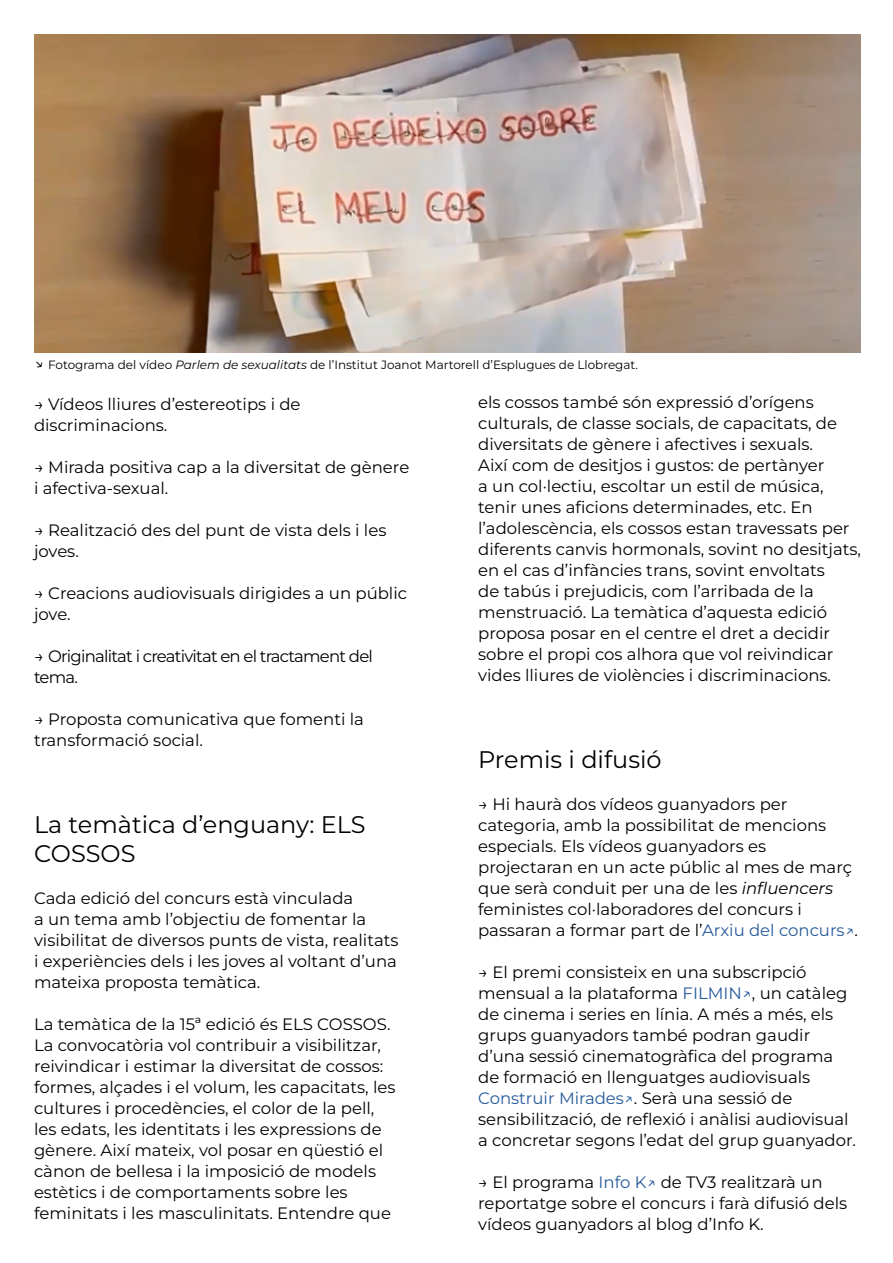
<style>
.page{position:relative;width:893px;height:1263px;background:#fff}
.page>*{position:absolute;margin:0;border:0;box-sizing:border-box;transform-origin:0 0}
.t1{font:100 24px/28.8px "Montserrat";color:#000}
.t2{font:100 16.5px/21px "Montserrat";color:#000}
.t3{font:100 16.5px/21px "Montserrat";letter-spacing:-.05em;color:#000}
.t4{font:100 12px "Montserrat";color:#000}
.s1{font-size:16.5px}
.s2{font-style:italic}
.s3{color:#275b9b}
</style>
<div class="page">
<img style="left:34px;top:34px;width:826px;height:319px">
<p class="t4" style="left:34px;top:357px;width:606px"><span class="s1">↘</span> Fotograma del vídeo <span class="s2">Parlem de sexualitats</span> de l’Institut Joanot Martorell d’Esplugues de Llobregat.</p>
<p class="t2" style="left:34px;top:394px;width:268px">→ Vídeos lliures d’estereotips i de discriminacions.</p>
<p class="t2" style="left:34px;top:457px;width:377px">→ Mirada positiva cap a la diversitat de gènere i afectiva-sexual.</p>
<p class="t2" style="left:34px;top:520px;width:354px">→ Realització des del punt de vista dels i les joves.</p>
<p class="t2" style="left:34px;top:583px;width:375px">→ Creacions audiovisuals dirigides a un públic jove.</p>
<p class="t3" style="left:34px;top:646px;width:340px">→ Originalitat i creativitat en el tractament del tema.</p>
<p class="t2" style="left:34px;top:709px;width:331px">→ Proposta comunicativa que fomenti la transformació social.</p>
<h1 class="t1" style="left:34px;top:809px;width:333px">La temàtica d’enguany: ELS<br>COSSOS</h1>
<p class="t2" style="left:34px;top:887px;width:366px">Cada edició del concurs està vinculada<br>a un tema amb l’objectiu de fomentar la visibilitat de diversos punts de vista, realitats i experiències dels i les joves al voltant d’una mateixa proposta temàtica.</p>
<p class="t2" style="left:34px;top:1013px;width:363px">La temàtica de la 15ª edició és ELS COSSOS.<br>La convocatòria vol contribuir a visibilitzar, reivindicar i estimar la diversitat de cossos: formes, alçades i el volum, les capacitats, les cultures i procedències, el color de la pell, les edats, les identitats i les expressions de gènere. Així mateix, vol posar en qüestió el cànon de bellesa i la imposició de models estètics i de comportaments sobre les feminitats i les masculinitats. Entendre que</p>
<p class="t2" style="left:478px;top:391px;width:384px">els cossos també són expressió d’orígens culturals, de classe socials, de capacitats, de diversitats de gènere i afectives i sexuals.<br>Així com de desitjos i gustos: de pertànyer<br>a un col·lectiu, escoltar un estil de música, tenir unes aficions determinades, etc. En l’adolescència, els cossos estan travessats per diferents canvis hormonals, sovint no desitjats, en el cas d’infàncies trans, sovint envoltats<br>de tabús i prejudicis, com l’arribada de la menstruació. La temàtica d’aquesta edició proposa posar en el centre el dret a decidir sobre el propi cos alhora que vol reivindicar vides lliures de violències i discriminacions.</p>
<h1 class="t1" style="left:478px;top:744px;width:185px">Premis i difusió</h1>
<p class="t2" style="left:478px;top:793px;width:381px">→ Hi haurà dos vídeos guanyadors per categoria, amb la possibilitat de mencions especials. Els vídeos guanyadors es projectaran en un acte públic al mes de març que serà conduit per una de les <span class="s2">influencers </span>feministes col·laboradores del concurs i passaran a formar part de l’<span class="s3">Arxiu del concurs↗</span>.</p>
<p class="t2" style="left:478px;top:961px;width:379px">→ El premi consisteix en una subscripció mensual a la plataforma <span class="s3">FILMIN↗</span>, un catàleg de cinema i series en línia. A més a més, els grups guanyadors també podran gaudir d’una sessió cinematogràfica del programa de formació en llenguatges audiovisuals <span class="s3">Construir Mirades↗</span>. Serà una sessió de sensibilització, de reflexió i anàlisi audiovisual a concretar segons l’edat del grup guanyador.</p>
<p class="t2" style="left:478px;top:1171px;width:371px">→ El programa <span class="s3">Info K↗</span> de TV3 realitzarà un reportatge sobre el concurs i farà difusió dels vídeos guanyadors al blog d’Info K.</p>
</div>
